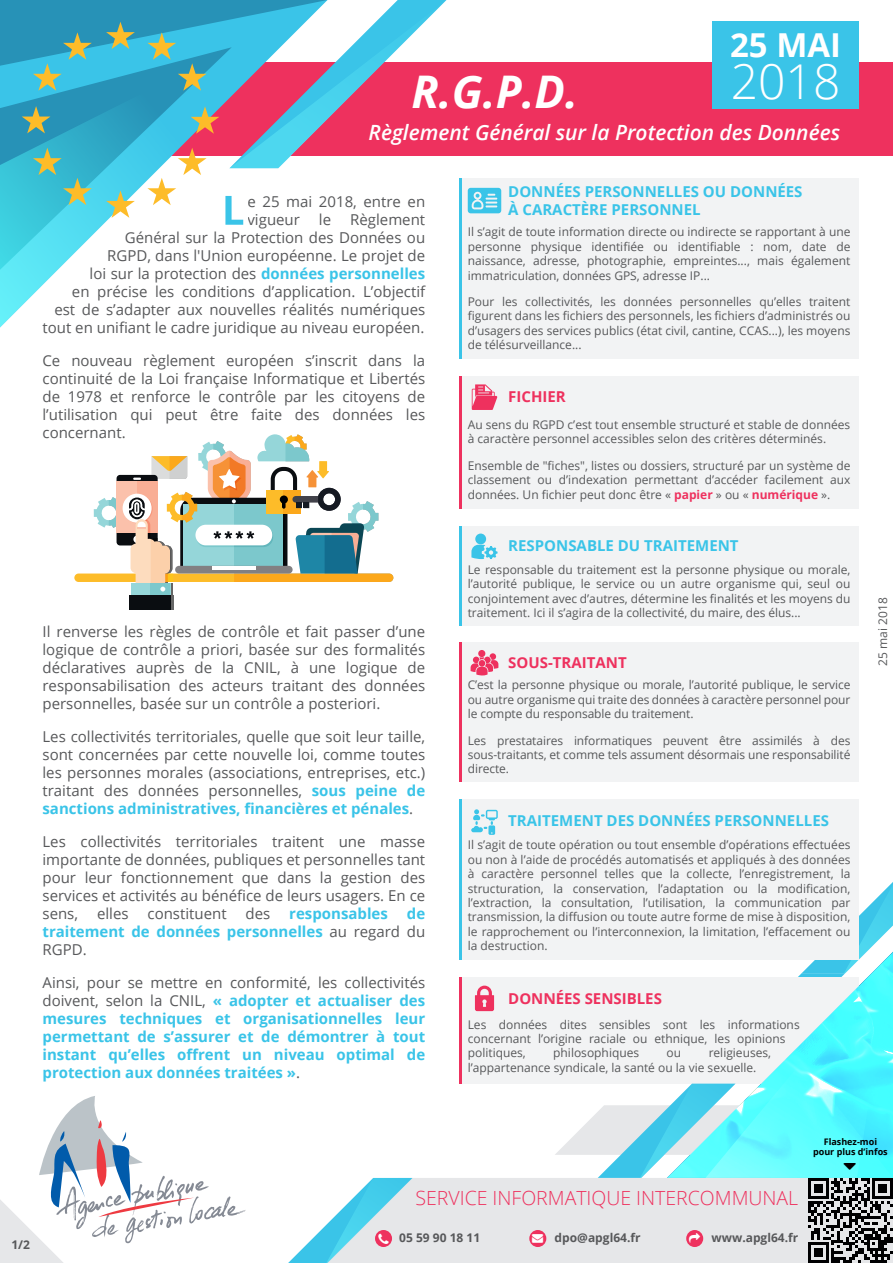
<style>
.page{position:relative;width:893px;height:1263px;background:#fff}
.page>*{position:absolute;margin:0;border:0;box-sizing:border-box;transform-origin:0 0}
.t1{font:300 48px "Open Sans";color:#fff}
.t2{font:italic 700 45px "Open Sans";color:#fff}
.t3{font:700 33px "Open Sans";color:#fff}
.t4{font:italic 600 21px "Open Sans";color:#fff}
.t5{font:300 19.5px "Open Sans";color:#ee315e}
.t6{font:15px/18px "Open Sans";color:#57585a;text-align:justify}
.t7{font:700 15px/18px "Open Sans";color:#3ac4e8;text-align:justify}
.t8{font:700 15px "Open Sans";color:#ee315e}
.t9{font:12px/14.4px "Open Sans";color:#57585a;text-align:justify}
.t10{font:700 12px "Open Sans";color:#57585a}
.t11{font:700 9px/10.8px "Open Sans";color:#000001;text-align:center}
.s1{font-weight:700;color:#3ac4e8}
.s2{font-weight:400;color:#57585a}
.s3{font-weight:700;color:#ee315e}
.s4{color:#fff}
</style>
<div class="page">
<div style="left:0;top:62px;width:893px;height:94px;background:#ee315e"></div>
<div style="left:712px;top:21px;width:147px;height:88px;background:#3ac4e8"></div>
<svg style="left:0;top:225px;width:103px;height:102px"></svg>
<div style="left:74px;top:573px;width:319px;height:9px;background:#fdbc29;border-radius:4px"></div>
<svg style="left:170px;top:591px;width:3px;height:4px"></svg>
<div style="left:132px;top:595px;width:42px;height:14px;background:#666"></div>
<div style="left:131px;top:583px;width:39px;height:12px;background:#95d6d9"></div>
<div style="left:151px;top:583px;width:19px;height:12px;background:#7cc8cc"></div>
<div style="left:129px;top:595px;width:42px;height:14px;background:#0a0d11"></div>
<svg style="left:94px;top:434px;width:299px;height:157px"></svg>
<svg style="left:0;top:0;width:446px;height:225px"></svg>
<div style="left:459px;top:526px;width:400px;height:99px;background:#f2f3f4"></div>
<hr style="left:459px;top:526px;width:2px;height:99px;background:#3ac4e8">
<div style="left:475px;top:533px;width:11px;height:11px;background:#3ac4e8;border-radius:50%"></div>
<svg style="left:471px;top:545px;width:27px;height:14px"></svg>
<div style="left:459px;top:642px;width:400px;height:140px;background:#f2f3f4"></div>
<hr style="left:459px;top:642px;width:2px;height:140px;background:#ee315e">
<svg style="left:471px;top:650px;width:27px;height:25px"></svg>
<div style="left:459px;top:977px;width:400px;height:106px;background:#f2f3f4"></div>
<hr style="left:459px;top:977px;width:2px;height:106px;background:#ee315e">
<svg style="left:475px;top:985px;width:19px;height:26px"></svg>
<div style="left:459px;top:178px;width:400px;height:180px;background:#f2f3f4"></div>
<hr style="left:459px;top:178px;width:2px;height:180px;background:#3ac4e8">
<svg style="left:468px;top:188px;width:33px;height:25px"></svg>
<div style="left:459px;top:376px;width:400px;height:132px;background:#f2f3f4"></div>
<hr style="left:459px;top:376px;width:2px;height:132px;background:#ee315e">
<svg style="left:472px;top:384px;width:25px;height:26px"></svg>
<div style="left:459px;top:799px;width:400px;height:161px;background:#f2f3f4"></div>
<hr style="left:459px;top:799px;width:2px;height:161px;background:#3ac4e8">
<svg style="left:471px;top:809px;width:27px;height:26px"></svg>
<div style="left:412px;top:1178px;width:143px;height:85px;background:#e6e7e9"></div>
<div style="left:529px;top:1230px;width:17px;height:17px;background:#ee315e;border-radius:50%"></div>
<svg style="left:0;top:1096px;width:246px;height:167px"></svg>
<svg style="left:288px;top:1178px;width:124px;height:85px"></svg>
<svg style="left:555px;top:882px;width:338px;height:381px"></svg>
<h3 class="t3" style="left:730px;top:22px;width:113px">25 MAI</h3>
<h1 class="t1" style="left:731px;top:49px;width:111px">2018</h1>
<h2 class="t2" style="left:412px;top:60px;width:168px">R.G.P.D.</h2>
<h3 class="t4" style="left:369px;top:118px;width:473px">Règlement Général sur la Protection des Données</h3>
<p class="t6" style="left:247px;top:192px;width:179px">e 25 mai 2018, entre en vigueur</p>
<p class="t6" style="left:43px;top:210px;width:384px;text-align:right">Règlement<br>Général sur la Protection des Données ou<br>RGPD, dans l'Union européenne. Le projet de<br>loi sur la protection des <span class="s1">données personnelles<br></span>en précise les conditions d’application. L’objectif<br>est de s’adapter aux nouvelles réalités numériques tout en unifiant le cadre juridique au niveau européen.</p>
<p class="t6" style="left:43px;top:351px;width:384px">Ce nouveau règlement européen s’inscrit dans la continuité de la Loi française Informatique et Libertés de 1978 et renforce le contrôle par les citoyens de l’utilisation qui peut être faite des données les concernant.</p>
<p class="t6" style="left:319px;top:210px;width:14px">le</p>
<p class="t6" style="left:43px;top:622px;width:384px">Il renverse les règles de contrôle et fait passer d’une logique de contrôle a priori, basée sur des formalités déclaratives auprès de la CNIL, à une logique de responsabilisation des acteurs traitant des données personnelles, basée sur un contrôle a posteriori.</p>
<p class="t6" style="left:43px;top:727px;width:384px">Les collectivités territoriales, quelle que soit leur taille, sont concernées par cette nouvelle loi, comme toutes les personnes morales (associations, entreprises, etc.) traitant des données personnelles, <span class="s1">sous peine de sanctions administratives, financières et pénales</span>.</p>
<p class="t6" style="left:43px;top:832px;width:384px">Les collectivités territoriales traitent une masse importante de données, publiques et personnelles tant pour leur fonctionnement que dans la gestion des services et activités au bénéfice de leurs usagers. En ce sens,</p>
<p class="t7" style="left:43px;top:904px;width:384px;text-indent:364px">de traitement de données personnelles <span class="s2">au regard du RGPD.</span></p>
<p class="t7" style="left:43px;top:973px;width:384px"><span class="s2">Ainsi, pour se mettre en conformité, les collectivités doivent, selon la CNIL,</span> « adopter et actualiser des mesures techniques et organisationnelles leur permettant de s’assurer et de démontrer à tout instant qu’elles offrent un niveau optimal de protection aux données traitées »<span class="s2">.</span></p>
<p class="t6" style="left:97px;top:904px;width:33px">elles</p>
<p class="t6" style="left:148px;top:904px;width:81px">constituent</p>
<p class="t6" style="left:246px;top:904px;width:26px">des</p>
<p class="t7" style="left:289px;top:904px;width:100px">responsables</p>
<p class="t7" style="left:508px;top:182px;width:296px">DONNÉES PERSONNELLES OU DONNÉES<br>À CARACTÈRE PERSONNEL</p>
<p class="t9" style="left:468px;top:225px;width:384px">Il s’agit de toute information directe ou indirecte se rapportant à une personne physique identifiée ou identifiable : nom, date de naissance, adresse, photographie, empreintes..., mais également immatriculation, données GPS, adresse IP...</p>
<p class="t9" style="left:468px;top:294px;width:384px">Pour les collectivités, les données personnelles qu’elles traitent figurent dans les fichiers des personnels, les fichiers d’administrés ou d’usagers des services publics (état civil, cantine, CCAS...), les moyens de télésurveillance...</p>
<p class="t8" style="left:508px;top:386px;width:59px">FICHIER</p>
<p class="t9" style="left:468px;top:417px;width:384px">Au sens du RGPD c’est tout ensemble structuré et stable de données à caractère personnel accessibles selon des critères déterminés.</p>
<p class="t9" style="left:468px;top:458px;width:384px">Ensemble de "fiches", listes ou dossiers, structuré par un système de classement ou d’indexation permettant d’accéder facilement aux données. Un fichier peut donc être « <span class="s3">papier</span> » ou « <span class="s3">numérique</span> ».</p>
<p class="t7" style="left:508px;top:536px;width:232px">RESPONSABLE DU TRAITEMENT</p>
<p class="t9" style="left:468px;top:562px;width:384px">Le responsable du traitement est la personne physique ou morale, l’autorité publique, le service ou un autre organisme qui, seul ou conjointement avec d’autres, détermine les finalités et les moyens du traitement. Ici il s’agira de la collectivité, du maire, des élus...</p>
<p class="t8" style="left:508px;top:652px;width:120px">SOUS-TRAITANT</p>
<p class="t9" style="left:468px;top:677px;width:384px">C’est la personne physique ou morale, l’autorité publique, le service ou autre organisme qui traite des données à caractère personnel pour le compte du responsable du traitement.</p>
<p class="t9" style="left:468px;top:733px;width:384px">Les prestataires informatiques peuvent être assimilés à des sous-traitants, et comme tels assument désormais une responsabilité directe.</p>
<p class="t7" style="left:508px;top:811px;width:322px">TRAITEMENT DES DONNÉES PERSONNELLES</p>
<p class="t9" style="left:468px;top:837px;width:384px">Il s’agit de toute opération ou tout ensemble d’opérations effectuées ou non à l’aide de procédés automatisés et appliqués à des données à caractère personnel telles que la collecte, l’enregistrement, la structuration, la conservation, l’adaptation ou la modification, l’extraction, la consultation, l’utilisation, la communication par transmission, la diffusion ou toute autre forme de mise à disposition, le rapprochement ou l’interconnexion, la limitation, l’effacement ou la destruction.</p>
<p class="t8" style="left:508px;top:988px;width:155px">DONNÉES SENSIBLES</p>
<p class="t9" style="left:468px;top:1017px;width:333px;text-align:left">Les données dites sensibles sont les informations concernant l’origine raciale ou ethnique, les opinions politiques,</p>
<p class="t9" style="left:468px;top:1045px;width:305px;text-indent:241px">religieuses, l’appartenance syndicale, la santé ou la vie sexuelle.</p>
<p class="t9" style="left:553px;top:1045px;width:87px">philosophiques</p>
<p class="t9" style="left:667px;top:1045px;width:16px">ou</p>
<p class="t9" style="left:875px;top:666px;width:70px;rotate:-90deg">25 mai 2018</p>
<p class="t10" style="left:11px;top:1236px;width:20px">1/2</p>
<h3 class="t5" style="left:415px;top:1184px;width:384px">SERVICE INFORMATIQUE INTERCOMMUNAL</h3>
<p class="t10" style="left:399px;top:1229px;width:82px">05 59 90 18 11</p>
<p class="t10" style="left:532px;top:1229px;width:110px"><span class="s4">→</span> dpo@apgl64.fr</p>
<p class="t10" style="left:711px;top:1229px;width:88px">www.apgl64.fr</p>
<p class="t11" style="left:813px;top:1136px;width:76px">Flashez-moi pour plus d’infos</p>
</div>
